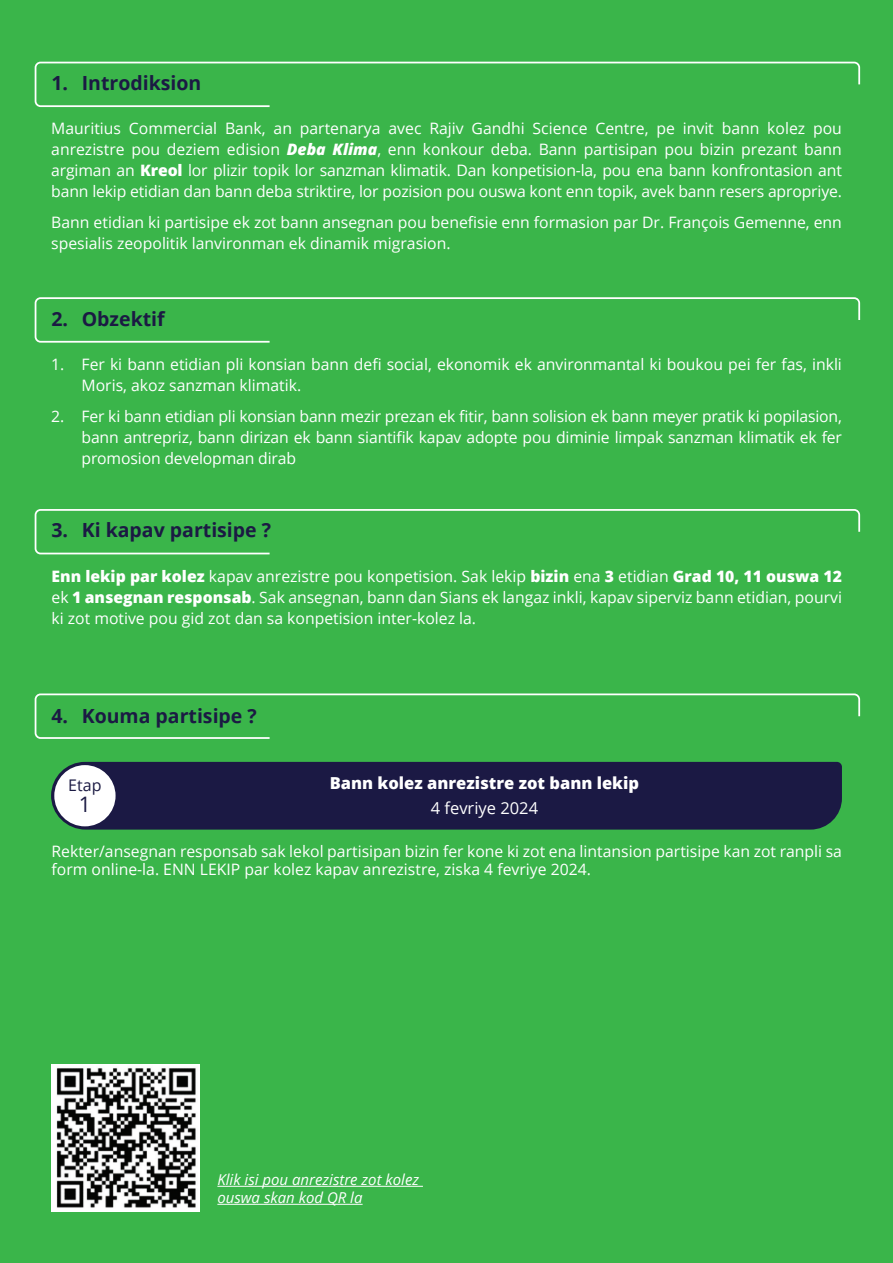
<style>
.page{position:relative;width:893px;height:1263px;background:#3ab54a}
.page>*{position:absolute;margin:0;border:0;box-sizing:border-box;transform-origin:0 0}
.t1{font:21.3px "Open Sans";color:#1b1a43}
.t2{font:700 19.5px "Open Sans";color:#1b1a43}
.t3{font:800 16.5px "Open Sans";color:#fff}
.t4{font:16.5px "Open Sans";color:#fff}
.t5{font:16.05px "Open Sans";color:#1b1a43}
.t6{font:15.75px/21px "Open Sans";color:#fff;text-align:justify}
.t7{font:italic 15px/18px "Open Sans";color:#fff}
.s1{font-weight:800;font-style:italic}
.s2{font-weight:800}
</style>
<div class="page">
<svg style="left:34px;top:61px;width:827px;height:47px"></svg>
<svg style="left:34px;top:297px;width:827px;height:46px"></svg>
<svg style="left:34px;top:509px;width:827px;height:46px"></svg>
<svg style="left:34px;top:693px;width:827px;height:46px"></svg>
<div style="left:51px;top:762px;width:791px;height:67px;background:#1b1944"></div>
<div style="left:54px;top:765px;width:62px;height:61px;background:#fff;border-radius:50%"></div>
<img style="left:51px;top:1064px;width:148px;height:148px">
<hr style="left:217px;top:1186px;width:206px;height:1px;background:#fff">
<hr style="left:217px;top:1204px;width:146px;height:1px;background:#fff">
<p class="t2" style="left:51px;top:69px;width:151px">1. Introdiksion</p>
<p class="t6" style="left:51px;top:118px;width:792px">Mauritius Commercial Bank, an partenarya avec Rajiv Gandhi Science Centre, pe invit bann kolez pou anrezistre pou deziem edision <span class="s1">Deba Klima</span>, enn konkour deba. Bann partisipan pou bizin prezant bann argiman an <span class="s2">Kreol</span> lor plizir topik lor sanzman klimatik. Dan konpetision-la, pou ena bann konfrontasion ant bann lekip etidian dan bann deba striktire, lor pozision pou ouswa kont enn topik, avek bann resers apropriye.</p>
<p class="t6" style="left:51px;top:212px;width:792px">Bann etidian ki partisipe ek zot bann ansegnan pou benefisie enn formasion par Dr. François Gemenne, enn spesialis zeopolitik lanvironman ek dinamik migrasion.</p>
<p class="t2" style="left:51px;top:305px;width:115px">2. Obzektif</p>
<p class="t6" style="left:82px;top:353px;width:762px;text-indent:-30px">1. Fer ki bann etidian pli konsian bann defi social, ekonomik ek anvironmantal ki boukou pei fer fas, inkli<br>Moris, akoz sanzman klimatik.</p>
<p class="t6" style="left:82px;top:405px;width:762px;text-indent:-30px">2. Fer ki bann etidian pli konsian bann mezir prezan ek fitir, bann solision ek bann meyer pratik ki popilasion, bann antrepriz, bann dirizan ek bann siantifik kapav adopte pou diminie limpak sanzman klimatik ek fer promosion developman dirab</p>
<p class="t2" style="left:51px;top:516px;width:221px">3. Ki kapav partisipe ?</p>
<p class="t6" style="left:51px;top:565px;width:792px"><span class="s2">Enn lekip par kolez</span> kapav anrezistre pou konpetision. Sak lekip <span class="s2">bizin</span> ena <span class="s2">3</span> etidian <span class="s2">Grad 10, 11 ouswa 12 </span>ek <span class="s2">1 ansegnan responsab</span>. Sak ansegnan, bann dan Sians ek langaz inkli, kapav siperviz bann etidian, pourvi ki zot motive pou gid zot dan sa konpetision inter-kolez la.</p>
<p class="t2" style="left:51px;top:702px;width:207px">4. Kouma partisipe ?</p>
<p class="t5" style="left:68px;top:774px;width:35px">Etap</p>
<h1 class="t1" style="left:79px;top:790px;width:14px">1</h1>
<p class="t3" style="left:330px;top:770px;width:311px">Bann kolez anrezistre zot bann lekip</p>
<p class="t4" style="left:431px;top:796px;width:109px">4 fevriye 2024</p>
<p class="t6" style="left:51px;top:842px;width:792px;line-height:18px">Rekter/ansegnan responsab sak lekol partisipan bizin fer kone ki zot ena lintansion partisipe kan zot ranpli sa form online-la. ENN LEKIP par kolez kapav anrezistre, ziska 4 fevriye 2024.</p>
<p class="t7" style="left:217px;top:1170px;width:203px">Klik isi pou anrezistre zot kolez ouswa skan kod QR la</p>
</div>
